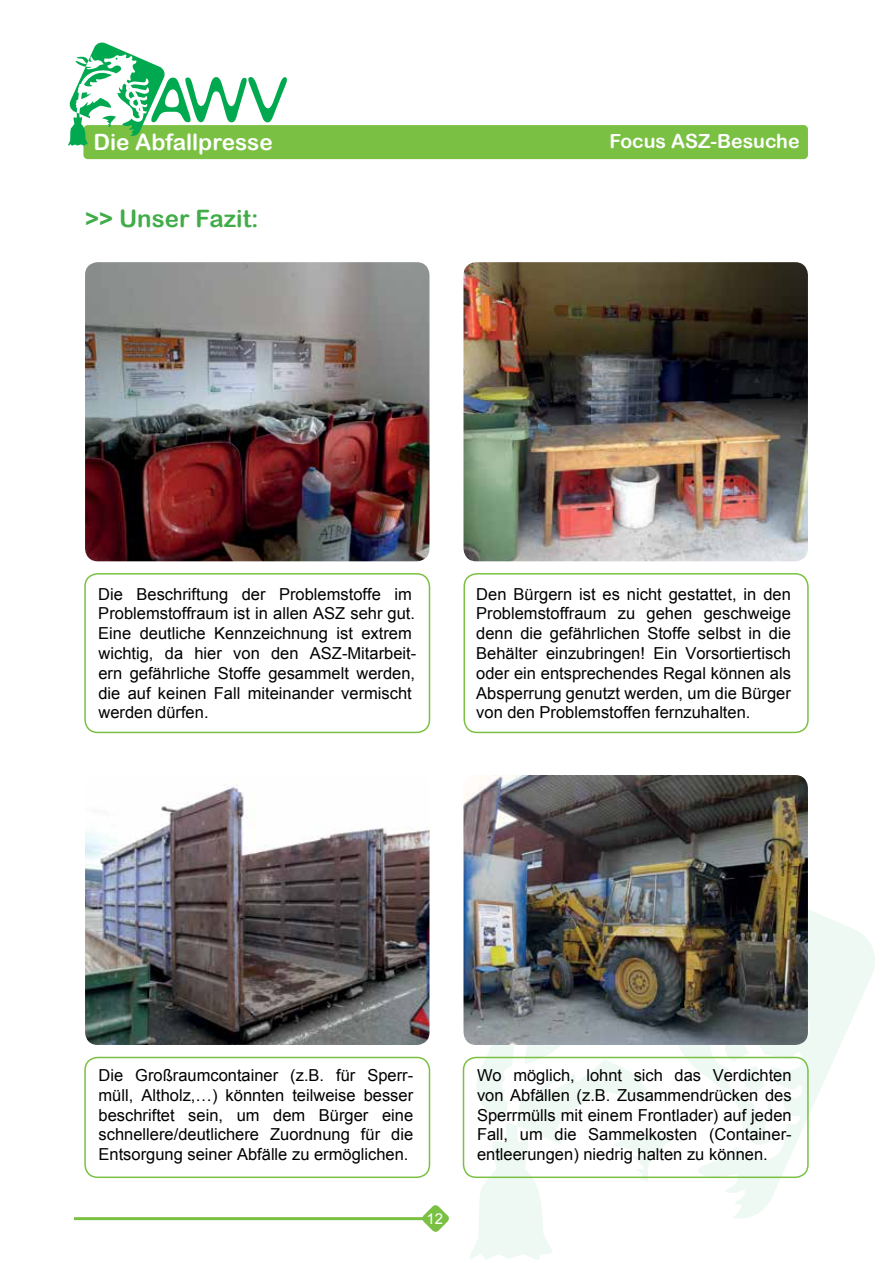
<style>
.page{position:relative;width:893px;height:1263px;background:#fff}
.page>*{position:absolute;margin:0;border:0;box-sizing:border-box;transform-origin:0 0}
.t1{font:24px "Arial Rounded MT Bold";color:#41ad49}
.t2{font:22.5px "Arial Rounded MT Bold";color:#fff}
.t3{font:19.5px "Arial Rounded MT Bold";color:#fff}
.t4{font:16.5px/19.8px "Arial";color:#000;text-align:justify}
.t5{font:15px "Arial";color:#fff}
</style>
<div class="page">
<svg style="left:773px;top:910px;width:102px;height:284px"></svg>
<svg style="left:468px;top:1045px;width:305px;height:215px"></svg>
<svg style="left:421px;top:1205px;width:28px;height:27px"></svg>
<div style="left:83px;top:125px;width:725px;height:34px;background:#7ac143;border-radius:4px"></div>
<svg style="left:68px;top:42px;width:219px;height:104px"></svg>
<hr style="left:74px;top:1217px;width:353px;height:3px;background:#7ac143">
<div style="left:84px;top:573px;width:346px;height:160px;border:2px solid #7ac143;border-radius:13px"></div>
<div style="left:84px;top:1057px;width:346px;height:121px;border:2px solid #7ac143;border-radius:13px"></div>
<div style="left:463px;top:1057px;width:346px;height:121px;border:2px solid #7ac143;border-radius:13px"></div>
<div style="left:463px;top:573px;width:346px;height:160px;border:2px solid #7ac143;border-radius:13px"></div>
<img style="left:85px;top:262px;width:344px;height:299px">
<img style="left:85px;top:785px;width:344px;height:260px">
<img style="left:463px;top:262px;width:345px;height:299px">
<img style="left:463px;top:775px;width:345px;height:270px">
<h2 class="t2" style="left:94px;top:129px;width:181px">Die Abfallpresse</h2>
<p class="t3" style="left:609px;top:130px;width:192px">Focus ASZ-Besuche</p>
<h1 class="t1" style="left:85px;top:204px;width:175px">&gt;&gt; Unser Fazit:</h1>
<p class="t4" style="left:98px;top:584px;width:319px;text-align:left">Die Beschriftung der Problemstoffe im Problemstoffraum ist in allen ASZ sehr gut.<br>Eine deutliche Kennzeichnung ist extrem wichtig, da hier von den ASZ-Mitarbeit&shy;ern gefährliche Stoffe gesammelt werden, die auf keinen Fall miteinander vermischt werden dürfen.</p>
<p class="t4" style="left:476px;top:584px;width:316px">Den Bürgern ist es nicht gestattet, in den Problemstoffraum zu gehen geschweige denn die gefährlichen Stoffe selbst in die Behälter einzubringen! Ein Vorsortiertisch oder ein entsprechendes Regal können als Absperrung genutzt werden, um die Bürger von den Problemstoffen fernzuhalten.</p>
<p class="t4" style="left:99px;top:1065px;width:316px">Die Großraumcontainer (z.B. für Sperr&shy;müll, Altholz,…) könnten teilweise besser beschriftet sein, um dem Bürger eine schnellere/deutlichere Zuordnung für die Entsorgung seiner Abfälle zu ermöglichen.</p>
<p class="t4" style="left:477px;top:1065px;width:316px">Wo möglich, lohnt sich das Verdichten von Abfällen (z.B. Zusammendrücken des Sperrmülls mit einem Frontlader) auf jeden Fall, um die Sammelkosten (Container&shy;entleerungen) niedrig halten zu können.</p>
<p class="t5" style="left:426px;top:1208px;width:18px">12</p>
</div>
